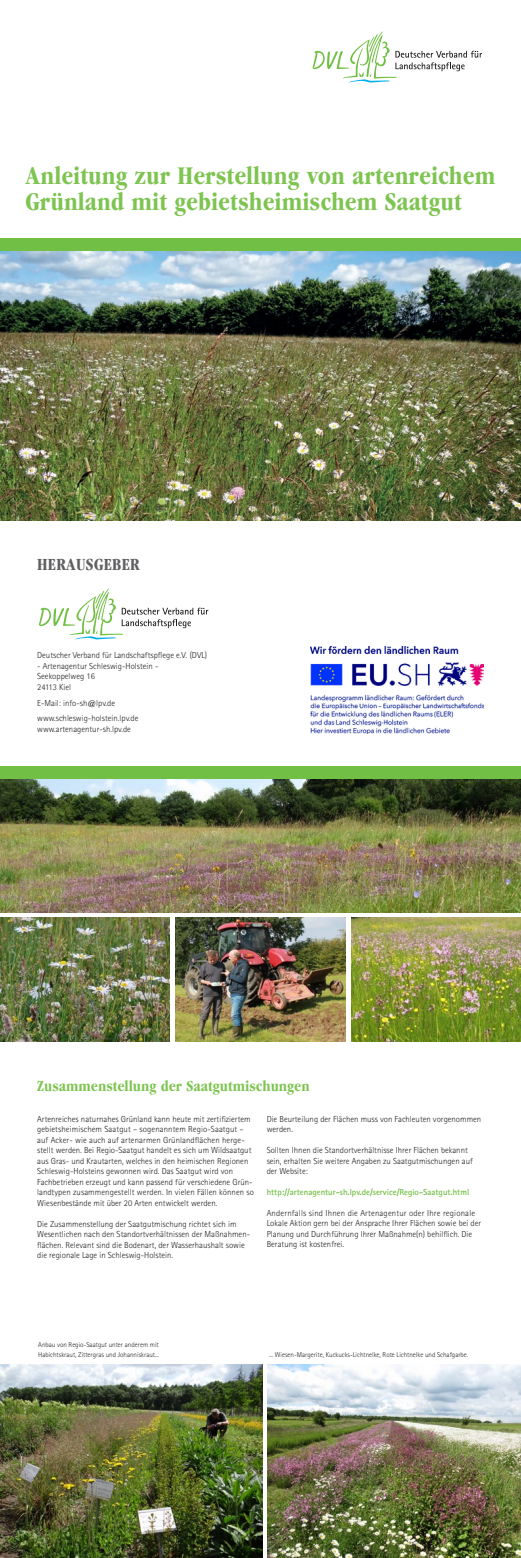
<style>
.page{position:relative;width:521px;height:1558px;background:#fff}
.page>*{position:absolute;margin:0;border:0;box-sizing:border-box;transform-origin:0 0}
.t1{font:26.25px/26.2px "Garam ITCSB Bol Con";color:#7ec451}
.t2{font:17.5px "Garam ITCSB Bol Con";letter-spacing:.01em;color:#606063}
.t3{font:15.75px "Garam ITCSB Bol Con";color:#7ec451}
.stand_2sp{font:300 8.75px/10.5px "Rotis Sans Serif";color:#231f20}
.stand_2sp-2{font:700 8.75px "Rotis Sans Serif";color:#71bf44}
.t4{font:300 7px/10.5px "Rotis Sans Serif";color:#231f20}
</style>
<div class="page">
<svg style="left:312px;top:31px;width:170px;height:52px"></svg>
<img style="left:0;top:251px;width:521px;height:270px">
<div style="left:0;top:238px;width:521px;height:13px;background:#71bf44"></div>
<img style="left:0;top:1364px;width:262px;height:194px">
<img style="left:267px;top:1364px;width:254px;height:194px">
<img style="left:0;top:779px;width:521px;height:133px">
<div style="left:0;top:766px;width:521px;height:13px;background:#71bf44"></div>
<svg style="left:39px;top:588px;width:169px;height:51px"></svg>
<img style="left:0;top:918px;width:170px;height:124px">
<img style="left:175px;top:918px;width:170px;height:124px">
<img style="left:351px;top:918px;width:170px;height:124px">
<img style="left:311px;top:647px;width:173px;height:86px">
<h1 class="t1" style="left:25px;top:163px;width:472px">Anleitung zur Herstellung von artenreichem<br>Grünland mit gebietsheimischem Saatgut</h1>
<h1 class="t2" style="left:37px;top:555px;width:104px">HERAUSGEBER</h1>
<p class="stand_2sp" style="left:37px;top:650px;width:171px">Deutscher Verband für Landschaftspflege e.V. (DVL)</p>
<p class="stand_2sp" style="left:37px;top:660px;width:123px">- Artenagentur Schleswig-Holstein -<br>Seekoppelweg 16<br>24113 Kiel</p>
<p class="stand_2sp" style="left:37px;top:697px;width:79px">E-Mail: info-sh@lpv.de</p>
<p class="stand_2sp" style="left:37px;top:713px;width:103px">www.schleswig-holstein.lpv.de www.artenagentur-sh.lpv.de</p>
<h3 class="t3" style="left:37px;top:1078px;width:274px">Zusammenstellung der Saatgutmischungen</h3>
<p class="stand_2sp" style="left:37px;top:1113px;width:218px">Artenreiches naturnahes Grünland kann heute mit zertifiziertem gebietsheimischem Saatgut – sogenanntem Regio-Saatgut – auf Acker- wie auch auf artenarmen Grünlandflächen herge&shy;stellt werden. Bei Regio-Saatgut handelt es sich um Wildsaatgut aus Gras- und Krautarten, welches in den heimischen Regionen Schleswig-Holsteins gewonnen wird. Das Saatgut wird von Fachbetrieben erzeugt und kann passend für verschiedene Grün&shy;landtypen zusammengestellt werden. In vielen Fällen können so Wiesenbestände mit über 20 Arten entwickelt werden.</p>
<p class="stand_2sp" style="left:37px;top:1218px;width:214px">Die Zusammenstellung der Saatgutmischung richtet sich im Wesentlichen nach den Standortverhältnissen der Maßnahmen&shy;flächen. Relevant sind die Bodenart, der Wasserhaushalt sowie die regionale Lage in Schleswig-Holstein.</p>
<p class="stand_2sp" style="left:267px;top:1113px;width:216px">Die Beurteilung der Flächen muss von Fachleuten vorgenommen werden.</p>
<p class="stand_2sp" style="left:267px;top:1145px;width:208px">Sollten Ihnen die Standortverhältnisse Ihrer Flächen bekannt sein, erhalten Sie weitere Angaben zu Saatgutmischungen auf der Website:</p>
<p class="stand_2sp-2" style="left:267px;top:1186px;width:204px">http://artenagentur-sh.lpv.de/service/Regio-Saatgut.html</p>
<p class="stand_2sp" style="left:267px;top:1208px;width:216px">Andernfalls sind Ihnen die Artenagentur oder Ihre regionale Lokale Aktion gern bei der Ansprache Ihrer Flächen sowie bei der Planung und Durchführung Ihrer Maßnahme(n) behilflich. Die Beratung ist kostenfrei.</p>
<p class="t4" style="left:38px;top:1339px;width:122px">Anbau von Regio-Saatgut unter anderem mit<br>Habichtskraut, Zittergras und Johanniskraut...</p>
<p class="t4" style="left:269px;top:1349px;width:200px">... Wiesen-Margerite, Kuckucks-Lichtnelke, Rote Lichtnelke und Schafgarbe.</p>
</div>
